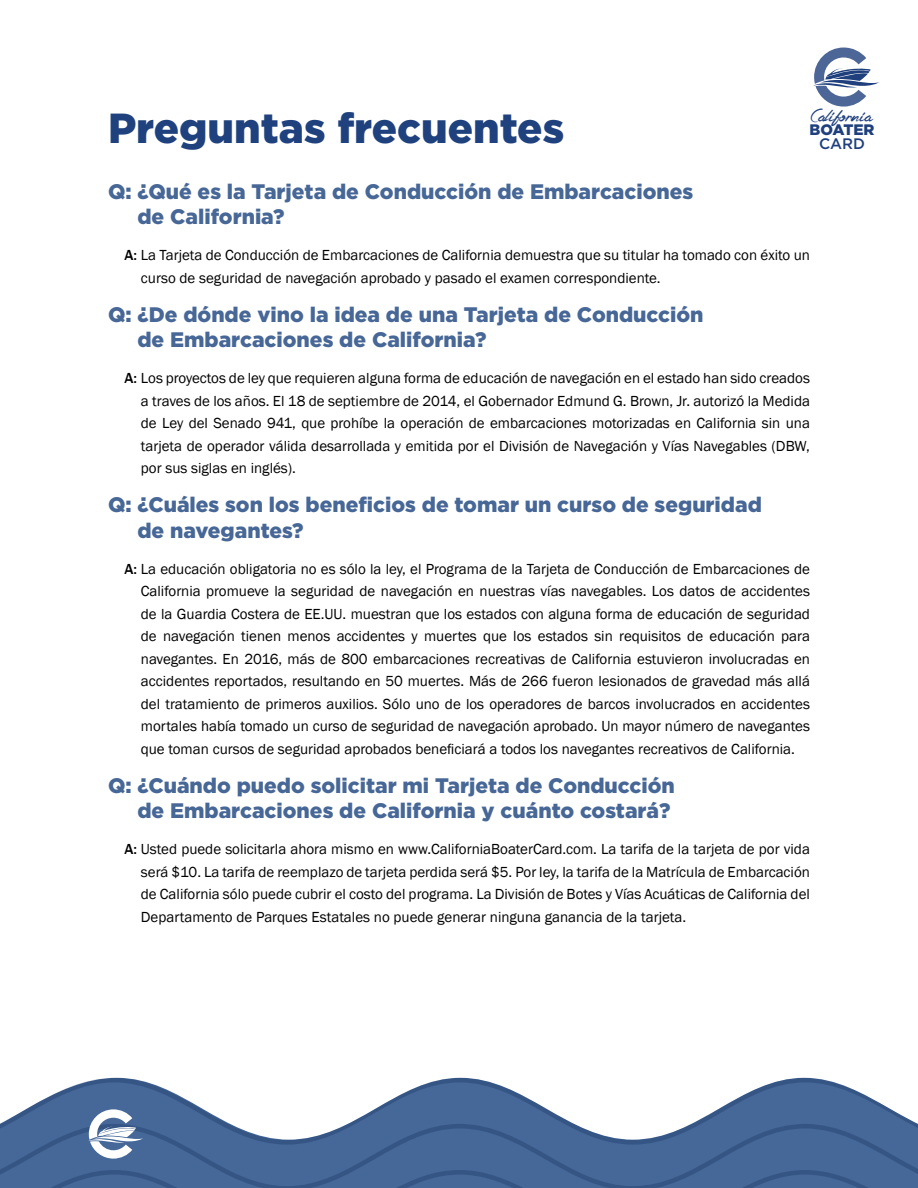
<style>
.page{position:relative;width:918px;height:1188px;background:#fff}
.page>*{position:absolute;margin:0;border:0;box-sizing:border-box;transform-origin:0 0}
.t1{font:900 42px "Gotham HTF";color:#1f417d}
.t2{font:26.55px "la Compagniedes Ombres";color:#1f407d}
.t3{font:900 21px/25.5px "Gotham HTF";color:#476797}
.t4{font:900 15.15px "Gotham";color:#1f407d}
.t5{font:500 15.15px "Gotham";color:#1f407d}
.t6{font:15px/22.5px "Franklin Gothic";color:#000;text-align:justify}
.s1{font-weight:500}
</style>
<div class="page">
<svg style="left:0;top:1078px;width:918px;height:46px"></svg>
<svg style="left:0;top:1124px;width:918px;height:64px;background:#4c6d9a"></svg>
<svg style="left:737px;top:1170px;width:137px;height:18px;background:#416393"></svg>
<svg style="left:391px;top:1170px;width:138px;height:18px;background:#416393"></svg>
<svg style="left:45px;top:1170px;width:138px;height:18px;background:#416393"></svg>
<svg style="left:87px;top:1109px;width:56px;height:50px"></svg>
<svg style="left:813px;top:48px;width:66px;height:59px"></svg>
<p class="t1" style="left:108px;top:104px;width:458px">Preguntas frecuentes</p>
<h2 class="t2" style="left:811px;top:97px;width:64px">California</h2>
<p class="t4" style="left:810px;top:121px;width:66px">BOATER</p>
<p class="t5" style="left:819px;top:135px;width:48px">CARD</p>
<p class="t3" style="left:137px;top:178px;width:557px;text-indent:-29px">Q: ¿Qué es la Tarjeta de Conducción de Embarcaciones de California?</p>
<p class="t6" style="left:141px;top:244px;width:671px;text-indent:-16px"><span class="s1">A:</span> La Tarjeta de Conducción de Embarcaciones de California demuestra que su titular ha tomado con éxito un curso de seguridad de navegación aprobado y pasado el examen correspondiente.</p>
<p class="t3" style="left:137px;top:301px;width:568px;text-indent:-29px">Q: ¿De dónde vino la idea de una Tarjeta de Conducción de Embarcaciones de California?</p>
<p class="t6" style="left:141px;top:367px;width:671px;text-indent:-16px"><span class="s1">A:</span> Los proyectos de ley que requieren alguna forma de educación de navegación en el estado han sido creados a traves de los años. El 18 de septiembre de 2014, el Gobernador Edmund G. Brown, Jr. autorizó la Medida de Ley del Senado 941, que prohíbe la operación de embarcaciones motorizadas en California sin una tarjeta de operador válida desarrollada y emitida por el División de Navegación y Vías Navegables (DBW, por sus siglas en inglés).</p>
<p class="t3" style="left:137px;top:491px;width:626px;text-indent:-29px">Q: ¿Cuáles son los beneficios de tomar un curso de seguridad de navegantes?</p>
<p class="t6" style="left:141px;top:558px;width:671px;text-indent:-16px"><span class="s1">A:</span> La educación obligatoria no es sólo la ley, el Programa de la Tarjeta de Conducción de Embarcaciones de California promueve la seguridad de navegación en nuestras vías navegables. Los datos de accidentes de la Guardia Costera de EE.UU. muestran que los estados con alguna forma de educación de seguridad de navegación tienen menos accidentes y muertes que los estados sin requisitos de educación para navegantes. En 2016, más de 800 embarcaciones recreativas de California estuvieron involucradas en accidentes reportados, resultando en 50 muertes. Más de 266 fueron lesionados de gravedad más allá del tratamiento de primeros auxilios. Sólo uno de los operadores de barcos involucrados en accidentes mortales había tomado un curso de seguridad de navegación aprobado. Un mayor número de navegantes que toman cursos de seguridad aprobados beneficiará a todos los navegantes recreativos de California.</p>
<p class="t3" style="left:108px;top:772px;width:568px;text-align:right">Q: ¿Cuándo puedo solicitar mi Tarjeta de Conducción de Embarcaciones de California y cuánto costará?</p>
<p class="t6" style="left:141px;top:838px;width:671px;text-indent:-16px"><span class="s1">A:</span> Usted puede solicitarla ahora mismo en www.CaliforniaBoaterCard.com. La tarifa de la tarjeta de por vida será $10. La tarifa de reemplazo de tarjeta perdida será $5. Por ley, la tarifa de la Matrícula de Embarcación de California sólo puede cubrir el costo del programa. La División de Botes y Vías Acuáticas de California del Departamento de Parques Estatales no puede generar ninguna ganancia de la tarjeta.</p>
</div>
